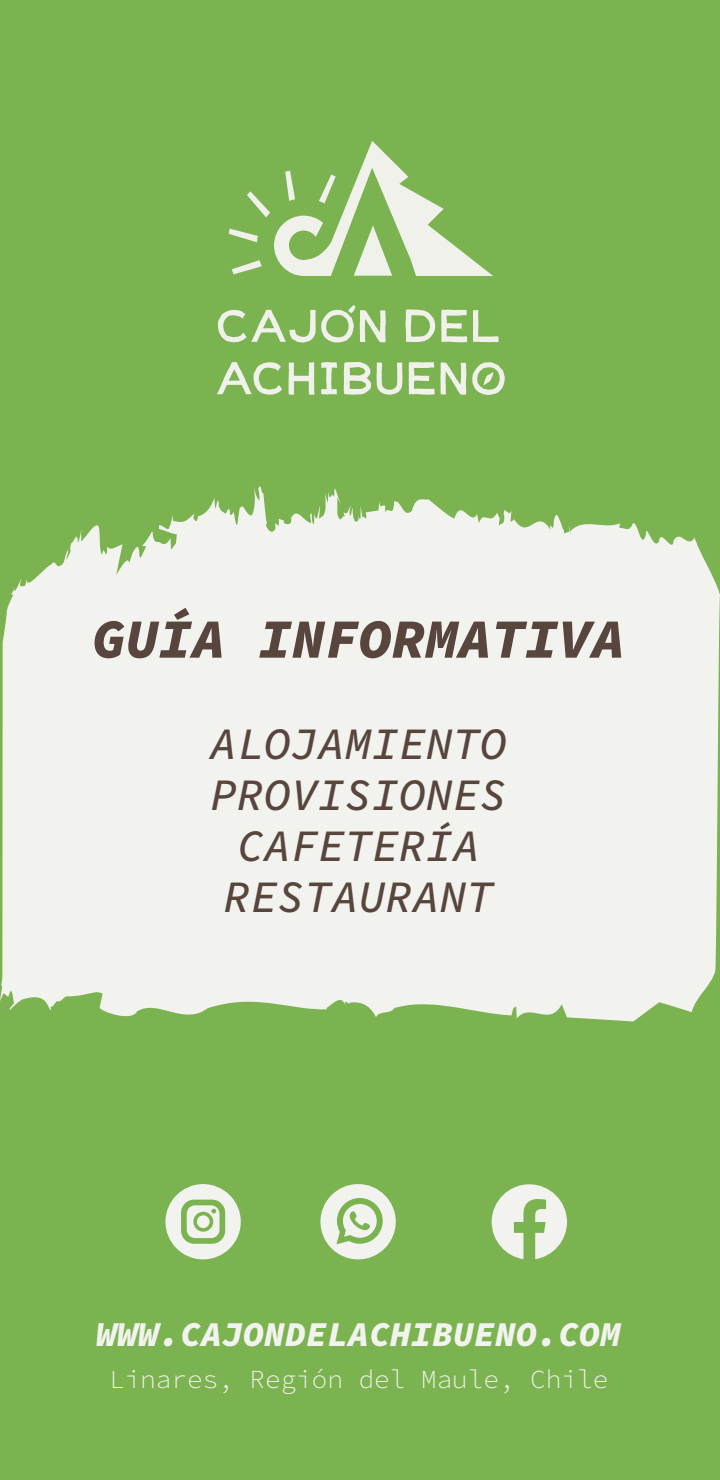
<style>
.page{position:relative;width:720px;height:1480px;background:#7ab34f}
.page>*{position:absolute;margin:0;border:0;box-sizing:border-box;transform-origin:0 0}
.t1{font:italic 55.5px "Source Code Variable";color:#57453e}
.t2{font:italic 45px/51px "Source Code Variable";color:#57453e;text-align:center}
.t3{font:italic 35px "Source Code Variable";color:#f2f3ee}
.t4{font:26px "Source Code Variable";color:#f2f3ee}
</style>
<div class="page">
<svg style="left:229px;top:141px;width:264px;height:135px"></svg>
<svg style="left:405px;top:309px;width:30px;height:33px"></svg>
<svg style="left:441px;top:310px;width:26px;height:32px"></svg>
<svg style="left:473px;top:310px;width:26px;height:32px"></svg>
<svg style="left:217px;top:362px;width:65px;height:33px"></svg>
<svg style="left:288px;top:362px;width:27px;height:33px"></svg>
<svg style="left:321px;top:362px;width:16px;height:33px"></svg>
<svg style="left:344px;top:362px;width:59px;height:33px"></svg>
<svg style="left:409px;top:362px;width:57px;height:33px"></svg>
<svg style="left:218px;top:305px;width:168px;height:38px"></svg>
<svg style="left:472px;top:362px;width:33px;height:33px"></svg>
<svg style="left:320px;top:1184px;width:76px;height:75px"></svg>
<svg style="left:165px;top:1184px;width:76px;height:75px"></svg>
<svg style="left:492px;top:1184px;width:75px;height:75px"></svg>
<svg style="left:0;top:486px;width:720px;height:535px;fill:#f2f3ee"></svg>
<p class="t1" style="left:92px;top:599px;width:534px">GUÍA INFORMATIVA</p>
<p class="t2" style="left:210px;top:720px;width:298px">ALOJAMIENTO<br>PROVISIONES<br>CAFETERÍA<br>RESTAURANT</p>
<p class="t3" style="left:96px;top:1309px;width:527px">WWW.CAJONDELACHIBUENO.COM</p>
<p class="t4" style="left:109px;top:1361px;width:501px">Linares, Región del Maule, Chile</p>
</div>
